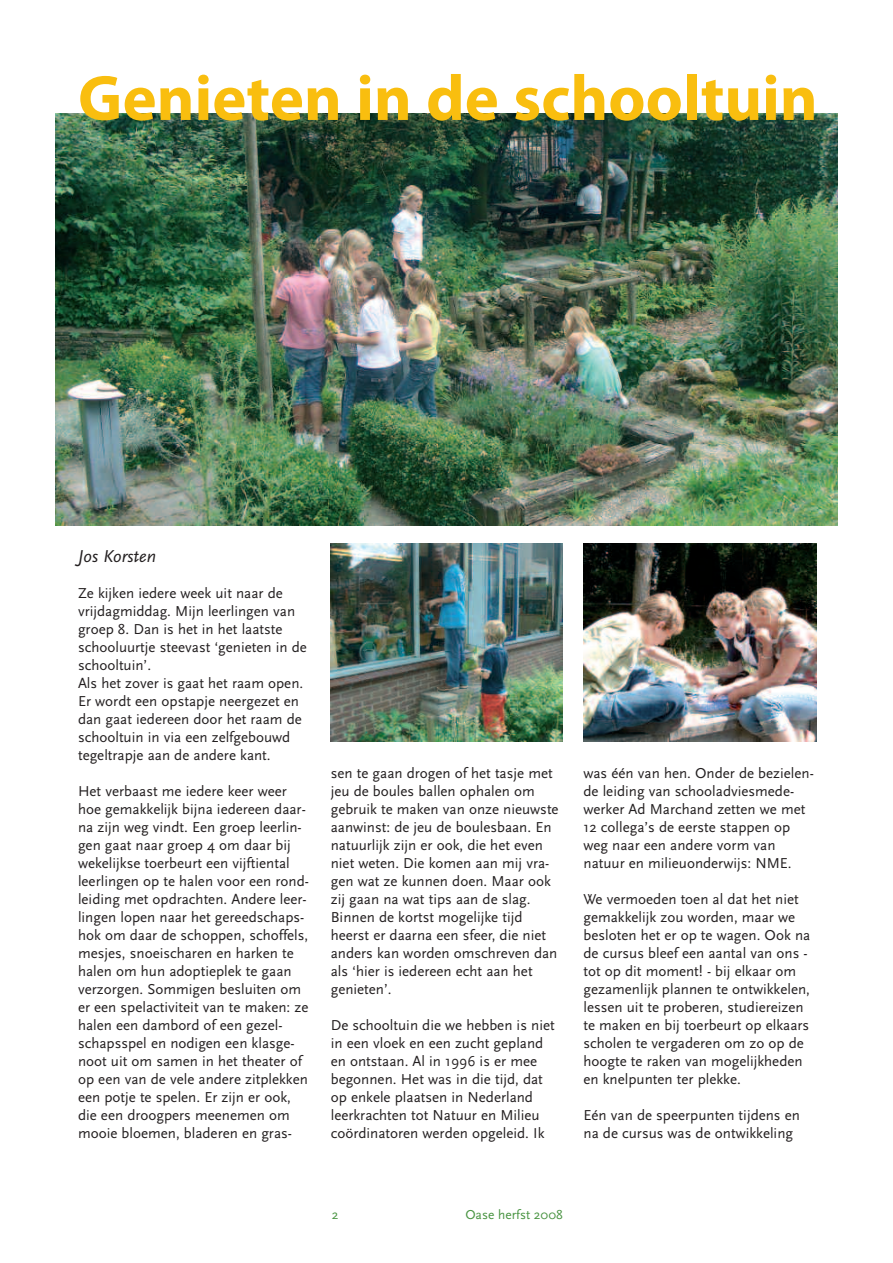
<style>
.page{position:relative;width:893px;height:1263px;background:#fff}
.page>*{position:absolute;margin:0;border:0;box-sizing:border-box;transform-origin:0 0}
.t1{font:700 64.65px "Myriad Pro";color:#f9be0f}
.t2{font:italic 18px "Scala Sans";color:#231f20}
.t3{font:15px/18px "Scala Sans";color:#231f20}
.t4{font:13.5px "Scala Sans";color:#499442}
</style>
<div class="page">
<img style="left:55px;top:113px;width:783px;height:413px">
<img style="left:330px;top:544px;width:233px;height:198px">
<img style="left:584px;top:544px;width:232px;height:198px">
<h1 class="t1" style="left:78px;top:74px;width:741px">Genieten in de schooltuin</h1>
<p class="t2" style="left:78px;top:548px;width:80px">Jos Korsten</p>
<p class="t3" style="left:78px;top:585px;width:230px">Ze kijken iedere week uit naar de vrijdagmiddag. Mijn leerlingen van groep 8. Dan is het in het laatste schooluurtje steevast ‘genieten in de schooltuin’.<br>Als het zover is gaat het raam open.<br>Er wordt een opstapje neergezet en dan gaat iedereen door het raam de schooltuin in via een zelfgebouwd tegeltrapje aan de andere kant.</p>
<p class="t3" style="left:78px;top:783px;width:232px">Het verbaast me iedere keer weer hoe gemakkelijk bijna iedereen daar&shy;na zijn weg vindt. Een groep leerlin&shy;gen gaat naar groep 4 om daar bij wekelijkse toerbeurt een vijftiental leerlingen op te halen voor een rond&shy;leiding met opdrachten. Andere leer&shy;lingen lopen naar het gereedschaps&shy;hok om daar de schoppen, schoffels, mesjes, snoeischaren en harken te halen om hun adoptieplek te gaan verzorgen. Sommigen besluiten om er een spelactiviteit van te maken: ze halen een dambord of een gezel&shy;schapsspel en nodigen een klasge&shy;noot uit om samen in het theater of op een van de vele andere zitplekken een potje te spelen. Er zijn er ook, die een droogpers meenemen om mooie bloemen, bladeren en gras-</p>
<p class="t3" style="left:331px;top:765px;width:229px">sen te gaan drogen of het tasje met jeu de boules ballen ophalen om gebruik te maken van onze nieuwste aanwinst: de jeu de boulesbaan. En natuurlijk zijn er ook, die het even niet weten. Die komen aan mij vra&shy;gen wat ze kunnen doen. Maar ook zij gaan na wat tips aan de slag.<br>Binnen de kortst mogelijke tijd heerst er daarna een sfeer, die niet anders kan worden omschreven dan als ‘hier is iedereen echt aan het genieten’.</p>
<p class="t3" style="left:331px;top:1017px;width:225px">De schooltuin die we hebben is niet in een vloek en een zucht gepland en ontstaan. Al in 1996 is er mee begonnen. Het was in die tijd, dat op enkele plaatsen in Nederland leerkrachten tot Natuur en Milieu coördinatoren werden opgeleid. Ik</p>
<p class="t3" style="left:583px;top:765px;width:232px">was één van hen. Onder de bezielen&shy;de leiding van schooladviesmede&shy;werker Ad Marchand zetten we met<br>12 collega’s de eerste stappen op weg naar een andere vorm van natuur en milieuonderwijs: NME.</p>
<p class="t3" style="left:583px;top:891px;width:228px">We vermoeden toen al dat het niet gemakkelijk zou worden, maar we besloten het er op te wagen. Ook na de cursus bleef een aantal van ons - tot op dit moment! - bij elkaar om gezamenlijk plannen te ontwikkelen, lessen uit te proberen, studiereizen te maken en bij toerbeurt op elkaars scholen te vergaderen om zo op de hoogte te raken van mogelijkheden en knelpunten ter plekke.</p>
<p class="t3" style="left:583px;top:1107px;width:218px">Eén van de speerpunten tijdens en na de cursus was de ontwikkeling</p>
<p class="t4" style="left:332px;top:1209px;width:8px">2</p>
<p class="t4" style="left:465px;top:1209px;width:99px">Oase herfst 2008</p>
</div>
